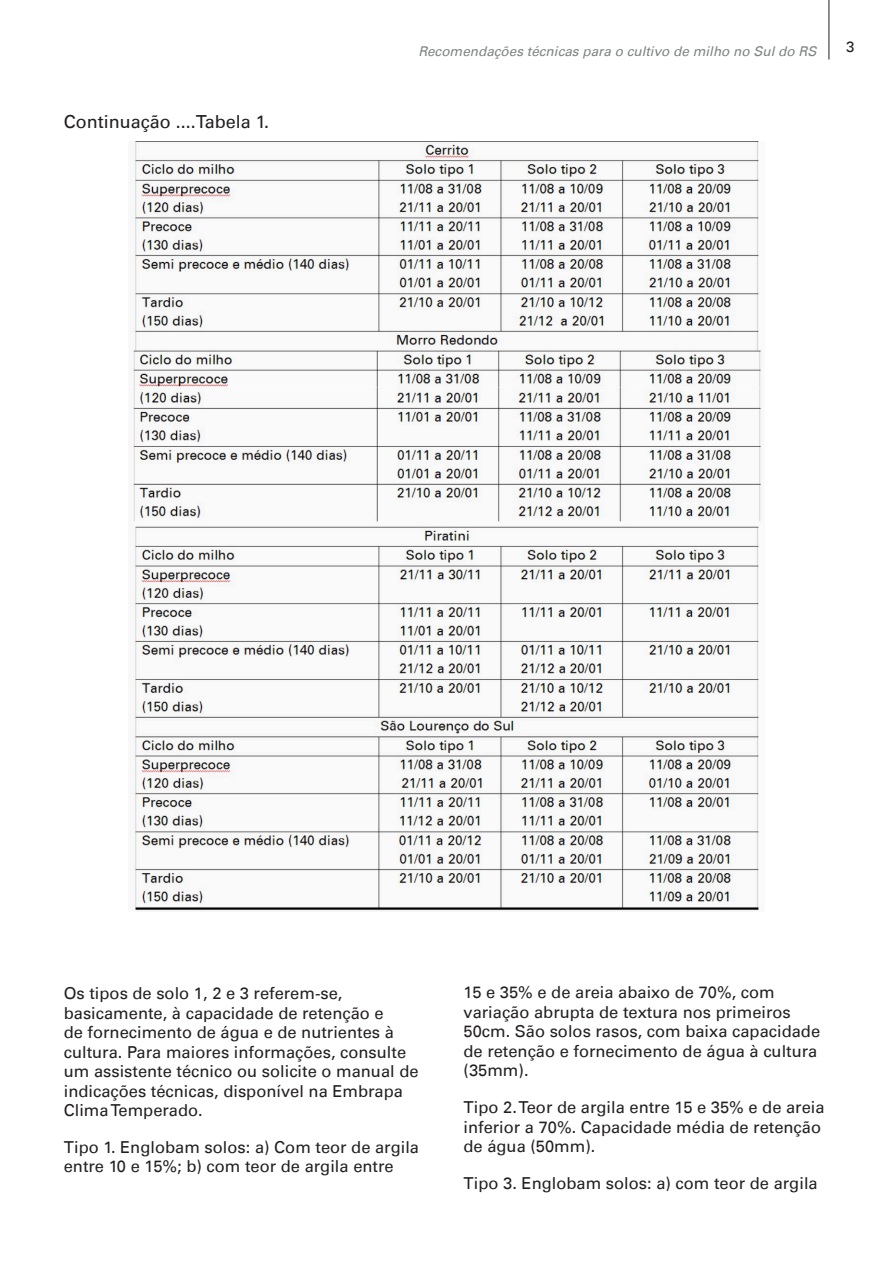
<style>
.page{position:relative;width:893px;height:1263px;background:#fff}
.page>*{position:absolute;margin:0;border:0;box-sizing:border-box;transform-origin:0 0}
.Nome_do_autor{font:18px "Univers LT";color:#231f20}
.CORPO_DO_COMUNICADO{font:16.5px/19.5px "Univers LT";color:#231f20}
.t1{font:15px "Univers LT";color:#231f20}
.t2{font:italic 13.5px "Univers LT";color:#808285}
</style>
<div class="page">
<hr style="left:828px;top:0;width:1px;height:60px;background:#231f20">
<img style="left:133px;top:141px;width:629px;height:770px">
<p class="Nome_do_autor" style="left:64px;top:111px;width:207px">Continuação ....Tabela 1.</p>
<p class="t2" style="left:418px;top:43px;width:400px">Recomendações técnicas para o cultivo de milho no Sul do RS</p>
<p class="t1" style="left:846px;top:38px;width:10px">3</p>
<p class="CORPO_DO_COMUNICADO" style="left:64px;top:984px;width:356px">Os tipos de solo 1, 2 e 3 referem-se, basicamente, à capacidade de retenção e<br>de fornecimento de água e de nutrientes à cultura. Para maiores informações, consulte um assistente técnico ou solicite o manual de indicações técnicas, disponível na Embrapa Clima Temperado.</p>
<p class="CORPO_DO_COMUNICADO" style="left:64px;top:1137px;width:357px">Tipo 1. Englobam solos: a) Com teor de argila entre 10 e 15%; b) com teor de argila entre</p>
<p class="CORPO_DO_COMUNICADO" style="left:463px;top:983px;width:358px">15 e 35% e de areia abaixo de 70%, com variação abrupta de textura nos primeiros 50cm. São solos rasos, com baixa capacidade de retenção e fornecimento de água à cultura (35mm).</p>
<p class="CORPO_DO_COMUNICADO" style="left:463px;top:1097px;width:363px">Tipo 2. Teor de argila entre 15 e 35% e de areia inferior a 70%. Capacidade média de retenção de água (50mm).</p>
<p class="CORPO_DO_COMUNICADO" style="left:463px;top:1173px;width:356px">Tipo 3. Englobam solos: a) com teor de argila</p>
</div>
